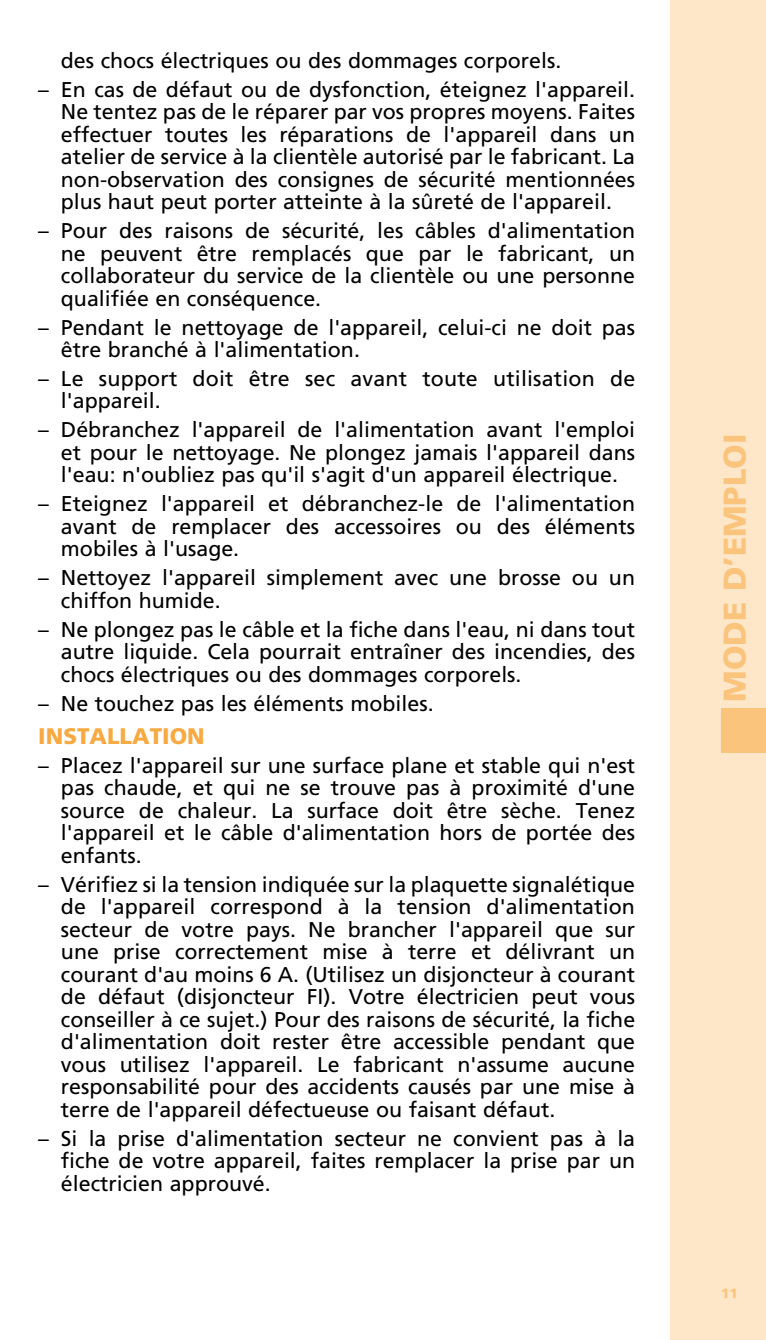
<style>
.page{position:relative;width:766px;height:1340px;background:#fff}
.page>*{position:absolute;margin:0;border:0;box-sizing:border-box;transform-origin:0 0}
.t1{font:900 31.5px "Frutiger";color:#fac47d}
.t2{font:900 22.5px "Frutiger";color:#f7aa42}
.t3{font:21.38px/22.5px "Frutiger";color:#000;text-align:justify}
.t4{font:900 13.5px "Frutiger";color:#fac47d}
</style>
<div class="page">
<div style="left:670px;top:0;width:95px;height:1339px;background:#fee7c9"></div>
<div style="left:721px;top:708px;width:44px;height:45px;background:#fac47d"></div>
<p class="t3" style="left:61px;top:51px;width:502px">des chocs électriques ou des dommages corporels.</p>
<p class="t3" style="left:61px;top:79px;width:575px;text-indent:-23px">– En cas de défaut ou de dysfonction, éteignez l'appareil.<br>Ne tentez pas de le réparer par vos propres moyens. Faites effectuer toutes les réparations de l'appareil dans un atelier de service à la clientèle autorisé par le fabricant. La non-observation des consignes de sécurité mentionnées plus haut peut porter atteinte à la sûreté de l'appareil.</p>
<p class="t3" style="left:61px;top:221px;width:575px;text-indent:-23px">– Pour des raisons de sécurité, les câbles d'alimentation ne peuvent être remplacés que par le fabricant, un collaborateur du service de la clientèle ou une personne qualifiée en conséquence.</p>
<p class="t3" style="left:61px;top:317px;width:575px;text-indent:-23px">– Pendant le nettoyage de l'appareil, celui-ci ne doit pas être branché à l'alimentation.</p>
<p class="t3" style="left:61px;top:369px;width:575px;text-indent:-23px">– Le support doit être sec avant toute utilisation de l'appareil.</p>
<p class="t3" style="left:61px;top:420px;width:575px;text-indent:-23px">– Débranchez l'appareil de l'alimentation avant l'emploi et pour le nettoyage. Ne plongez jamais l'appareil dans l'eau: n'oubliez pas qu'il s'agit d'un appareil électrique.</p>
<p class="t3" style="left:61px;top:494px;width:575px;text-indent:-23px">– Eteignez l'appareil et débranchez-le de l'alimentation avant de remplacer des accessoires ou des éléments mobiles à l'usage.</p>
<p class="t3" style="left:61px;top:568px;width:575px;text-indent:-23px">– Nettoyez l'appareil simplement avec une brosse ou un chiffon humide.</p>
<p class="t3" style="left:61px;top:619px;width:575px;text-indent:-23px">– Ne plongez pas le câble et la fiche dans l'eau, ni dans tout autre liquide. Cela pourrait entraîner des incendies, des chocs électriques ou des dommages corporels.</p>
<p class="t3" style="left:38px;top:693px;width:397px">– Ne touchez pas les éléments mobiles.</p>
<p class="t2" style="left:38px;top:726px;width:168px">INSTALLATION</p>
<p class="t3" style="left:61px;top:755px;width:575px;text-indent:-23px">– Placez l'appareil sur une surface plane et stable qui n'est pas chaude, et qui ne se trouve pas à proximité d'une source de chaleur. La surface doit être sèche. Tenez l'appareil et le câble d'alimentation hors de portée des enfants.</p>
<p class="t3" style="left:61px;top:874px;width:575px;text-indent:-23px">– Vérifiez si la tension indiquée sur la plaquette signalétique de l'appareil correspond à la tension d'alimentation secteur de votre pays. Ne brancher l'appareil que sur une prise correctement mise à terre et délivrant un courant d'au moins 6 A. (Utilisez un disjoncteur à courant de défaut (disjoncteur FI). Votre électricien peut vous conseiller à ce sujet.) Pour des raisons de sécurité, la fiche d'alimentation doit rester être accessible pendant que vous utilisez l'appareil. Le fabricant n'assume aucune responsabilité pour des accidents causés par une mise à terre de l'appareil défectueuse ou faisant défaut.</p>
<p class="t3" style="left:61px;top:1128px;width:575px;text-indent:-23px">– Si la prise d'alimentation secteur ne convient pas à la fiche de votre appareil, faites remplacer la prise par un électricien approuvé.</p>
<h1 class="t1" style="left:720px;top:701px;width:269px;rotate:-90deg">MODE D’EMPLOI</h1>
<p class="t4" style="left:721px;top:1287px;width:18px">11</p>
</div>
